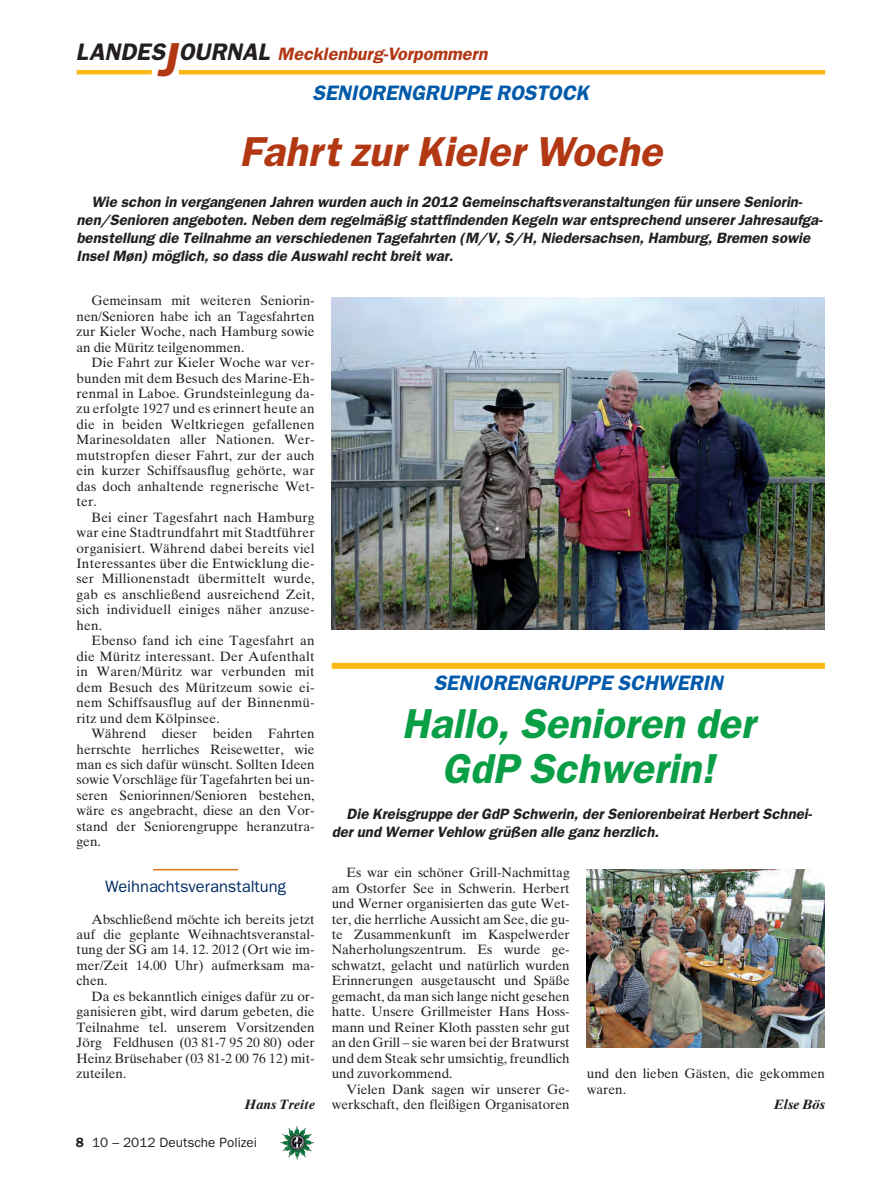
<style>
.page{position:relative;width:893px;height:1191px;background:#fff}
.page>*{position:absolute;margin:0;border:0;box-sizing:border-box;transform-origin:0 0}
.t1{font:42px/45px "Franklin Gothic Demi Oblique OV PRDZXB";color:#0a9f46;text-align:center}
.t2{font:42px "Franklin Gothic Demi Oblique OV PRDZXB";color:#b23814}
.t3{font:21px "Franklin Gothic Demi Oblique OV PRDZXB";color:#015aaa}
.t4{font:18px "Franklin Gothic Demi Oblique OV PRDZXB";color:#b23814}
.t5{font:16.5px "Franklin Gothic Book OV RRDZXB";color:#002d66}
.t6{font:15px/18px "Franklin Gothic Demi Oblique OV PRDZXB";color:#231f20}
.t7{font:13.5px/15.5px "Times Ten Roman OV LRDZXB";color:#231f20;text-align:justify}
.t8{font:13.5px "Franklin Gothic Book OV RRDZXB";color:#231f20}
.t9{font:13.5px "Times Ten Bold Italic OV NRDZXB";color:#231f20}
.s1{font-size:24px;color:#231f20}
.s2{font-size:48px}
.s3{font-family:"Franklin Gothic Demi OV QRDZXB"}
</style>
<div class="page">
<img style="left:76px;top:69px;width:750px;height:1091px">
<h3 class="t4" style="left:76px;top:43px;width:413px"><span class="s1">LANDES</span><span class="s2">J</span><span class="s1">OURNAL</span> Mecklenburg-Vorpommern</h3>
<h2 class="t3" style="left:312px;top:81px;width:278px">SENIORENGRUPPE ROSTOCK</h2>
<h1 class="t2" style="left:239px;top:127px;width:424px">Fahrt zur Kieler Woche</h1>
<p class="t6" style="left:77px;top:193px;width:748px;text-indent:15px">Wie schon in vergangenen Jahren wurden auch in 2012 Gemeinschaftsveranstaltungen für unsere Seniorin&shy;nen/Senioren angeboten. Neben dem regelmäßig stattfindenden Kegeln war entsprechend unserer Jahresaufga&shy;benstellung die Teilnahme an verschiedenen Tagefahrten (M/V, S/H, Niedersachsen, Hamburg, Bremen sowie Insel Møn) möglich, so dass die Auswahl recht breit war.</p>
<p class="t7" style="left:77px;top:293px;width:240px;text-indent:15px">Gemeinsam mit weiteren Seniorin&shy;nen/Senioren habe ich an Tagesfahrten zur Kieler Woche, nach Hamburg sowie an die Müritz teilgenommen.</p>
<p class="t7" style="left:77px;top:355px;width:240px;text-indent:15px">Die Fahrt zur Kieler Woche war ver&shy;bunden mit dem Besuch des Marine-Eh&shy;renmal in Laboe. Grundsteinlegung da&shy;zu erfolgte 1927 und es erinnert heute an die in beiden Weltkriegen gefallenen Marinesoldaten aller Nationen. Wer&shy;mutstropfen dieser Fahrt, zur der auch ein kurzer Schiffsausflug gehörte, war das doch anhaltende regnerische Wet&shy;ter.</p>
<p class="t7" style="left:77px;top:509px;width:240px;text-indent:15px">Bei einer Tagesfahrt nach Hamburg war eine Stadtrundfahrt mit Stadtführer organisiert. Während dabei bereits viel Interessantes über die Entwicklung die&shy;ser Millionenstadt übermittelt wurde, gab es anschließend ausreichend Zeit, sich individuell einiges näher anzuse&shy;hen.</p>
<p class="t7" style="left:77px;top:633px;width:240px;text-indent:15px">Ebenso fand ich eine Tagesfahrt an die Müritz interessant. Der Aufenthalt in Waren/Müritz war verbunden mit dem Besuch des Müritzeum sowie ei&shy;nem Schiffsausflug auf der Binnenmü&shy;ritz und dem Kölpinsee.</p>
<p class="t7" style="left:77px;top:725px;width:240px;text-indent:15px">Während dieser beiden Fahrten herrschte herrliches Reisewetter, wie man es sich dafür wünscht. Sollten Ideen sowie Vorschläge für Tagefahrten bei un&shy;seren Seniorinnen/Senioren bestehen, wäre es angebracht, diese an den Vor&shy;stand der Seniorengruppe heranzutra&shy;gen.</p>
<p class="t5" style="left:105px;top:876px;width:182px">Weihnachtsveranstaltung</p>
<p class="t7" style="left:77px;top:911px;width:240px;text-indent:15px">Abschließend möchte ich bereits jetzt auf die geplante Weihnachtsveranstal&shy;tung der SG am 14. 12. 2012 (Ort wie im&shy;mer/Zeit 14.00 Uhr) aufmerksam ma&shy;chen.</p>
<p class="t7" style="left:77px;top:988px;width:240px;text-indent:15px">Da es bekanntlich einiges dafür zu or&shy;ganisieren gibt, wird darum gebeten, die Teilnahme tel. unserem Vorsitzenden Jörg Feldhusen (03 81-7 95 20 80) oder Heinz Brüsehaber (03 81-2 00 76 12) mit&shy;zuteilen.</p>
<p class="t9" style="left:245px;top:1096px;width:71px">Hans Treite</p>
<p class="t8" style="left:76px;top:1134px;width:183px"><span class="s3">8</span> 10 – 2012 Deutsche Polizei</p>
<h2 class="t3" style="left:434px;top:670px;width:291px">SENIORENGRUPPE SCHWERIN</h2>
<h1 class="t1" style="left:402px;top:701px;width:355px">Hallo, Senioren der<br>GdP Schwerin!</h1>
<p class="t6" style="left:332px;top:804px;width:482px;text-indent:15px">Die Kreisgruppe der GdP Schwerin, der Seniorenbeirat Herbert Schnei&shy;der und Werner Vehlow grüßen alle ganz herzlich.</p>
<p class="t7" style="left:332px;top:864px;width:240px;text-indent:15px">Es war ein schöner Grill-Nachmittag am Ostorfer See in Schwerin. Herbert und Werner organisierten das gute Wet&shy;ter, die herrliche Aussicht am See, die gu&shy;te Zusammenkunft im Kaspelwerder Naherholungszentrum. Es wurde ge&shy;schwatzt, gelacht und natürlich wurden Erinnerungen ausgetauscht und Späße gemacht, da man sich lange nicht gesehen hatte. Unsere Grillmeister Hans Hoss&shy;mann und Reiner Kloth passten sehr gut an den Grill – sie waren bei der Bratwurst und dem Steak sehr umsichtig, freundlich und zuvorkommend.</p>
<p class="t7" style="left:332px;top:1081px;width:240px;text-align:right">Vielen Dank sagen wir unserer Ge&shy;werkschaft, den fleißigen Organisatoren</p>
<p class="t7" style="left:587px;top:1065px;width:240px">und den lieben Gästen, die gekommen waren.</p>
<p class="t9" style="left:774px;top:1096px;width:53px">Else Bös</p>
</div>
